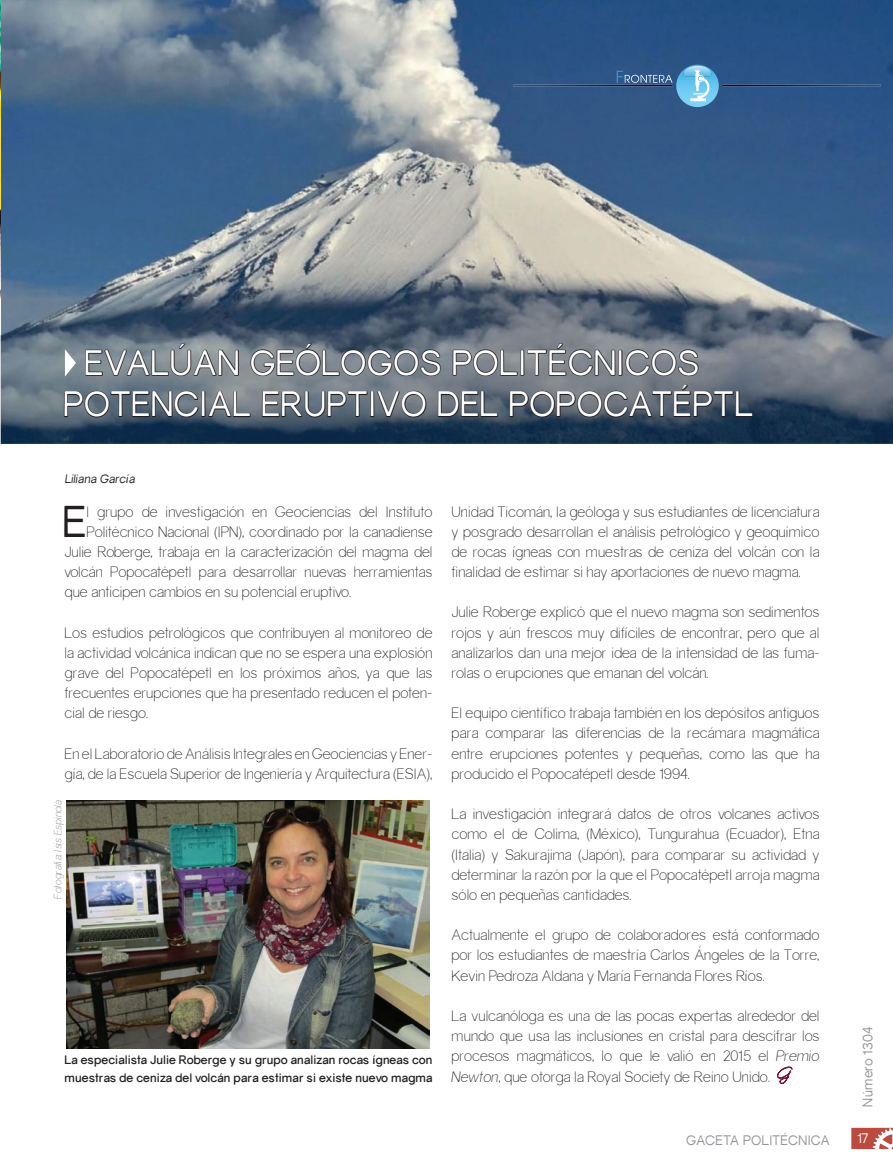
<style>
.page{position:relative;width:893px;height:1169px;background:#fff}
.page>*{position:absolute;margin:0;border:0;box-sizing:border-box;transform-origin:0 0}
.t1{font:43.35px "Gravity";color:#231f20}
.t2{font:34.5px/41.4px "Gravity";letter-spacing:.01em;color:#fff}
.t3{font:300 15px/20.2px "Gravity";color:#231f20;text-align:justify}
.t4{font:13.5px "Gravity";letter-spacing:.015em;color:#939598}
.t5{font:13.5px "Gravity";color:#fff}
.t6{font:700 12px/18px "Gravity";color:#231f20}
.t7{font:italic 12px "Gravity";letter-spacing:.01em;color:#231f20}
.t8{font:italic 300 10.5px "Gravity";color:#808285}
.s1{font-style:italic}
</style>
<div class="page">
<svg style="left:851px;top:1128px;width:42px;height:21px"></svg>
<img style="left:1px;top:0;width:892px;height:444px">
<img style="left:0;top:2px;width:1px;height:298px">
<img style="left:513px;top:85px;width:104px;height:1px">
<img style="left:722px;top:85px;width:159px;height:1px">
<svg style="left:617px;top:65px;width:102px;height:42px;background:#5082ab"></svg>
<svg style="left:777px;top:1066px;width:15px;height:18px"></svg>
<img style="left:66px;top:836px;width:364px;height:212px">
<svg style="left:63px;top:342px;width:691px;height:494px"></svg>
<h2 class="t2" style="left:63px;top:342px;width:692px;text-indent:21px">EVALÚAN GEÓLOGOS POLITÉCNICOS<br>POTENCIAL ERUPTIVO DEL POPOCATÉPTL</h2>
<p class="t7" style="left:65px;top:472px;width:72px">Liliana García</p>
<h1 class="t1" style="left:63px;top:496px;width:26px">E</h1>
<p class="t3" style="left:87px;top:501px;width:347px">l grupo de investigación en Geociencias del Instituto</p>
<p class="t3" style="left:87px;top:521px;width:347px">Politécnico Nacional (IPN), coordinado por la canadiense</p>
<p class="t3" style="left:65px;top:542px;width:369px">Julie Roberge, trabaja en la caracterización del magma del</p>
<p class="t3" style="left:65px;top:562px;width:369px">volcán Popocatépetl para desarrollar nuevas herramientas</p>
<p class="t3" style="left:65px;top:582px;width:288px">que anticipen cambios en su potencial eruptivo.</p>
<p class="t3" style="left:65px;top:622px;width:369px">Los estudios petrológicos que contribuyen al monitoreo de la actividad volcánica indican que no se espera una explosión grave del Popocatépetl en los próximos años, ya que las frecuentes erupciones que ha presentado reducen el poten&shy;cial de riesgo.</p>
<p class="t3" style="left:65px;top:743px;width:369px">En el Laboratorio de Análisis Integrales en Geociencias y Ener&shy;gía, de la Escuela Superior de Ingeniería y Arquitectura (ESIA),</p>
<p class="t8" style="left:52px;top:898px;width:100px;rotate:-90deg">Fotografía: Isis Espinola</p>
<p class="t6" style="left:65px;top:1050px;width:369px">La especialista Julie Roberge y su grupo analizan rocas ígneas con muestras de ceniza del volcán para estimar si existe nuevo magma</p>
<p class="t3" style="left:451px;top:501px;width:369px">Unidad Ticomán, la geóloga y sus estudiantes de licenciatura y posgrado desarrollan el análisis petrológico y geoquímico de rocas ígneas con muestras de ceniza del volcán con la finalidad de estimar si hay aportaciones de nuevo magma.</p>
<p class="t3" style="left:451px;top:602px;width:369px">Julie Roberge explicó que el nuevo magma son sedimentos rojos y aún frescos muy difíciles de encontrar, pero que al analizarlos dan una mejor idea de la intensidad de las fuma&shy;rolas o erupciones que emanan del volcán.</p>
<p class="t3" style="left:451px;top:703px;width:369px">El equipo científico trabaja también en los depósitos antiguos para comparar las diferencias de la recámara magmática entre erupciones potentes y pequeñas, como las que ha producido el Popocatépetl desde 1994.</p>
<p class="t3" style="left:451px;top:804px;width:369px">La investigación integrará datos de otros volcanes activos como el de Colima, (México), Tungurahua (Ecuador), Etna (Italia) y Sakurajima (Japón), para comparar su actividad y determinar la razón por la que el Popocatépetl arroja magma sólo en pequeñas cantidades.</p>
<p class="t3" style="left:451px;top:925px;width:369px">Actualmente el grupo de colaboradores está conformado por los estudiantes de maestría Carlos Ángeles de la Torre, Kevin Pedroza Aldana y María Fernanda Flores Ríos.</p>
<p class="t3" style="left:451px;top:1006px;width:369px">La vulcanóloga es una de las pocas expertas alrededor del mundo que usa las inclusiones en cristal para descifrar los procesos magmáticos, lo que le valió en 2015 el <span class="s1">Premio Newton</span>, que otorga la Royal Society de Reino Unido.</p>
<p class="t4" style="left:860px;top:1106px;width:81px;rotate:-90deg">Número 1304</p>
<p class="t4" style="left:686px;top:1133px;width:145px">GACETA POLITÉCNICA</p>
<p class="t5" style="left:857px;top:1130px;width:12px">17</p>
</div>
